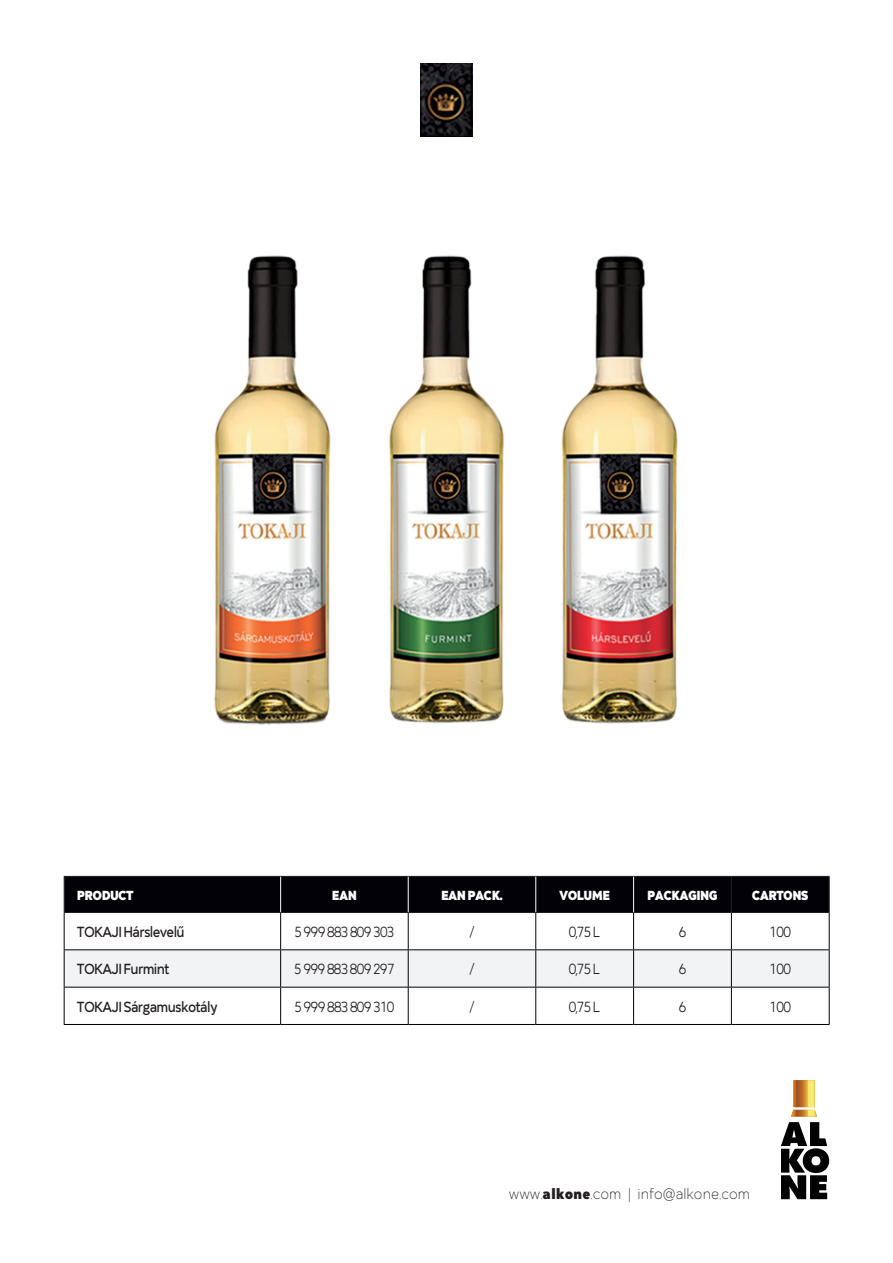
<style>
.page{position:relative;width:893px;height:1263px;background:#fff}
.page>*{position:absolute;margin:0;border:0;box-sizing:border-box;transform-origin:0 0}
.t1{font:15px "Mirai";letter-spacing:-.05em;color:#231f20;scale:.9 1}
.t2{font:500 15px "Mirai";letter-spacing:-.05em;color:#231f20;scale:.9 1}
.t3{font:300 15px "Mirai";color:#231f20;scale:.95 1}
.t4{font:900 13.5px "Mirai";letter-spacing:-.05em;color:#fff;scale:.9 1}
.s1{font-weight:900}
</style>
<div class="page">
<svg style="left:781px;top:1122px;width:48px;height:77px"></svg>
<svg style="left:791px;top:1080px;width:26px;height:36px"></svg>
<img style="left:214px;top:135px;width:464px;height:590px">
<div style="left:65px;top:877px;width:764px;height:35px;background:#020206"></div>
<div style="left:65px;top:950px;width:764px;height:37px;background:#f2f3f4"></div>
<hr style="left:64px;top:913px;width:1px;height:36px;background:#020206">
<hr style="left:280px;top:913px;width:1px;height:36px;background:#020206">
<hr style="left:408px;top:913px;width:1px;height:36px;background:#020206">
<hr style="left:535px;top:913px;width:1px;height:36px;background:#020206">
<hr style="left:633px;top:913px;width:1px;height:36px;background:#020206">
<hr style="left:731px;top:913px;width:1px;height:36px;background:#020206">
<hr style="left:829px;top:913px;width:1px;height:36px;background:#020206">
<hr style="left:64px;top:949px;width:217px;height:1px;background:#020206">
<hr style="left:64px;top:950px;width:1px;height:37px;background:#020206">
<hr style="left:281px;top:949px;width:127px;height:1px;background:#020206">
<hr style="left:280px;top:950px;width:1px;height:37px;background:#020206">
<hr style="left:408px;top:949px;width:128px;height:1px;background:#020206">
<hr style="left:408px;top:950px;width:1px;height:37px;background:#020206">
<hr style="left:536px;top:949px;width:98px;height:1px;background:#020206">
<hr style="left:535px;top:950px;width:1px;height:37px;background:#020206">
<hr style="left:634px;top:949px;width:97px;height:1px;background:#020206">
<hr style="left:633px;top:950px;width:1px;height:37px;background:#020206">
<hr style="left:731px;top:949px;width:99px;height:1px;background:#020206">
<hr style="left:731px;top:950px;width:1px;height:37px;background:#020206">
<hr style="left:829px;top:950px;width:1px;height:37px;background:#020206">
<hr style="left:64px;top:987px;width:217px;height:1px;background:#020206">
<hr style="left:64px;top:987px;width:1px;height:37px;background:#020206">
<hr style="left:281px;top:987px;width:127px;height:1px;background:#020206">
<hr style="left:280px;top:987px;width:1px;height:37px;background:#020206">
<hr style="left:408px;top:987px;width:128px;height:1px;background:#020206">
<hr style="left:408px;top:987px;width:1px;height:37px;background:#020206">
<hr style="left:536px;top:987px;width:98px;height:1px;background:#020206">
<hr style="left:535px;top:987px;width:1px;height:37px;background:#020206">
<hr style="left:634px;top:987px;width:97px;height:1px;background:#020206">
<hr style="left:633px;top:987px;width:1px;height:37px;background:#020206">
<hr style="left:731px;top:987px;width:99px;height:1px;background:#020206">
<hr style="left:731px;top:987px;width:1px;height:37px;background:#020206">
<hr style="left:829px;top:987px;width:1px;height:37px;background:#020206">
<hr style="left:64px;top:1024px;width:217px;height:1px;background:#020206">
<hr style="left:281px;top:1024px;width:127px;height:1px;background:#020206">
<hr style="left:408px;top:1024px;width:128px;height:1px;background:#020206">
<hr style="left:536px;top:1024px;width:98px;height:1px;background:#020206">
<hr style="left:634px;top:1024px;width:97px;height:1px;background:#020206">
<hr style="left:731px;top:1024px;width:99px;height:1px;background:#020206">
<hr style="left:64px;top:876px;width:217px;height:1px;background:#231f20">
<hr style="left:64px;top:877px;width:1px;height:35px;background:#231f20">
<hr style="left:281px;top:876px;width:127px;height:1px;background:#231f20">
<hr style="left:408px;top:876px;width:128px;height:1px;background:#231f20">
<hr style="left:536px;top:876px;width:98px;height:1px;background:#231f20">
<hr style="left:634px;top:876px;width:97px;height:1px;background:#231f20">
<hr style="left:731px;top:876px;width:99px;height:1px;background:#231f20">
<hr style="left:731px;top:877px;width:1px;height:35px;background:#231f20">
<hr style="left:829px;top:877px;width:1px;height:35px;background:#231f20">
<hr style="left:64px;top:912px;width:217px;height:1px;background:#231f20">
<hr style="left:281px;top:912px;width:127px;height:1px;background:#231f20">
<hr style="left:408px;top:912px;width:128px;height:1px;background:#231f20">
<hr style="left:536px;top:912px;width:98px;height:1px;background:#231f20">
<hr style="left:634px;top:912px;width:97px;height:1px;background:#231f20">
<hr style="left:731px;top:912px;width:99px;height:1px;background:#231f20">
<hr style="left:280px;top:877px;width:1px;height:35px;background:#fff">
<hr style="left:408px;top:877px;width:1px;height:35px;background:#fff">
<hr style="left:535px;top:877px;width:1px;height:35px;background:#fff">
<hr style="left:633px;top:877px;width:1px;height:35px;background:#fff">
<img style="left:421px;top:64px;width:51px;height:72px">
<p class="t4" style="left:77px;top:884px;width:65px">PRODUCT</p>
<p class="t4" style="left:332px;top:884px;width:29px">EAN</p>
<p class="t4" style="left:441px;top:884px;width:70px">EAN PACK.</p>
<p class="t4" style="left:559px;top:884px;width:58px">VOLUME</p>
<p class="t4" style="left:647px;top:884px;width:80px">PACKAGING</p>
<p class="t4" style="left:752px;top:884px;width:65px">CARTONS</p>
<p class="t2" style="left:77px;top:920px;width:121px">TOKAJI Hárslevelű</p>
<p class="t1" style="left:294px;top:920px;width:113px">5 999 883 809 303</p>
<p class="t1" style="left:469px;top:920px;width:7px">/</p>
<p class="t1" style="left:569px;top:920px;width:36px">0,75 L</p>
<p class="t1" style="left:679px;top:920px;width:10px">6</p>
<p class="t1" style="left:770px;top:920px;width:25px">100</p>
<p class="t2" style="left:77px;top:957px;width:105px">TOKAJI Furmint</p>
<p class="t1" style="left:294px;top:958px;width:113px">5 999 883 809 297</p>
<p class="t1" style="left:469px;top:958px;width:7px">/</p>
<p class="t1" style="left:569px;top:958px;width:36px">0,75 L</p>
<p class="t1" style="left:679px;top:958px;width:10px">6</p>
<p class="t1" style="left:770px;top:958px;width:25px">100</p>
<p class="t2" style="left:77px;top:995px;width:158px">TOKAJI Sárgamuskotály</p>
<p class="t1" style="left:294px;top:995px;width:113px">5 999 883 809 310</p>
<p class="t1" style="left:469px;top:995px;width:7px">/</p>
<p class="t1" style="left:569px;top:995px;width:36px">0,75 L</p>
<p class="t1" style="left:679px;top:995px;width:10px">6</p>
<p class="t1" style="left:770px;top:995px;width:25px">100</p>
<p class="t3" style="left:509px;top:1182px;width:255px">www.<span class="s1">alkone</span>.com | info@alkone.com</p>
</div>
